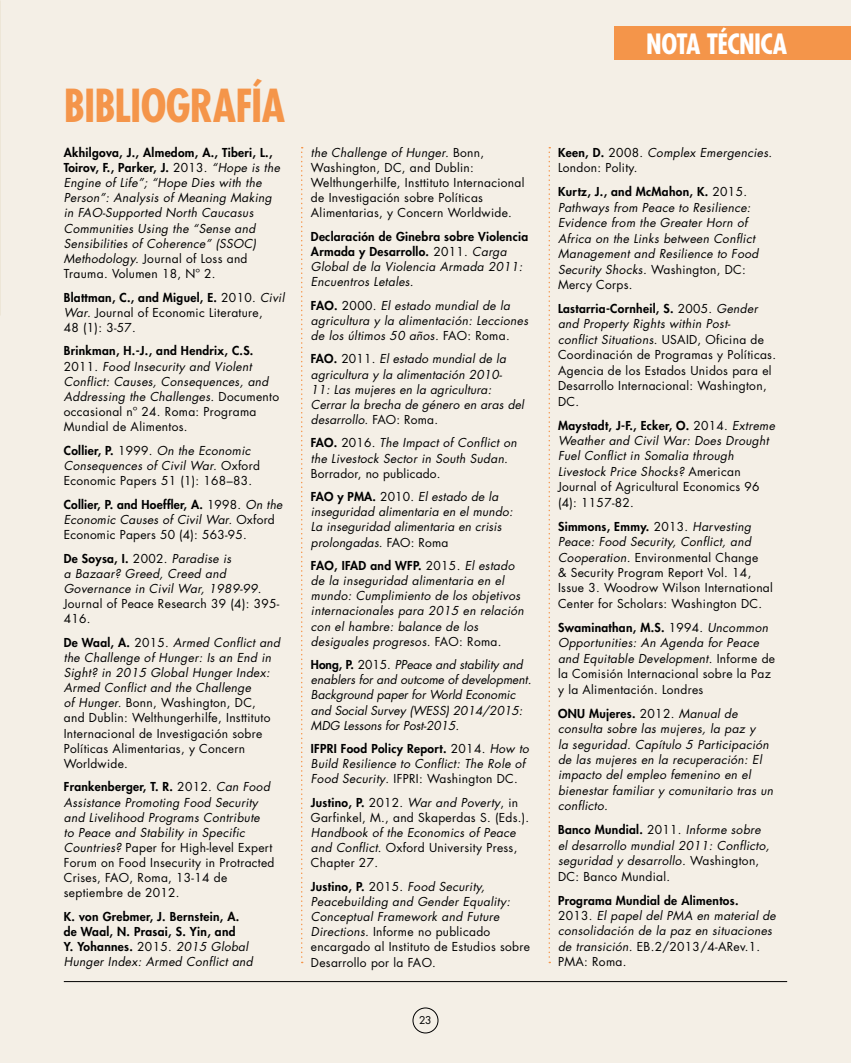
<style>
.page{position:relative;width:851px;height:1063px;background:#fff}
.page>*{position:absolute;margin:0;border:0;box-sizing:border-box;transform-origin:0 0}
.t1{font:700 condensed 44.25px "Futura Std";letter-spacing:-.02em;color:#f4954a}
.t2{font:700 condensed 27.3px "Futura Std";letter-spacing:-.02em;color:#fff}
.t3{font:italic 12px/15.1px "Futura Std";letter-spacing:.025em;color:#000}
.t4{font:12px/15.1px "Futura Std";letter-spacing:.025em;color:#000}
.t5{font:italic 12px/15.1px "Futura Std";color:#000}
.t6{font:800 12px/15.1px "Futura Std";letter-spacing:.025em;color:#000}
.t7{font:10.5px "Futura Std";color:#000}
.s1{font-weight:800;font-style:normal}
.s2{font-style:normal}
.s3{font-weight:800}
.s4{font-style:italic}
.s5{font-weight:400}
.s6{font-weight:400;font-style:italic}
</style>
<div class="page">
<div style="left:0;top:0;width:850px;height:1063px;background:#f4efe6"></div>
<hr style="left:64px;top:981px;width:723px;height:1px;background:#000">
<div style="left:412px;top:1008px;width:26px;height:25px;border:1px solid #000;border-radius:50%"></div>
<svg style="left:548px;top:147px;width:2px;height:816px"></svg>
<svg style="left:301px;top:147px;width:1px;height:816px"></svg>
<div style="left:614px;top:26px;width:236px;height:33px;background:#f4954a"></div>
<h1 class="t1" style="left:64px;top:78px;width:223px">BIBLIOGRAFÍA</h1>
<p class="t3" style="left:64px;top:145px;width:218px"><span class="s1">Akhilgova, J., Almedom, A., Tiberi, L., Toirov, F., Parker, J.</span> <span class="s2">2013.</span> “Hope is the Engine of Life”; “Hope Dies with the Person”: Analysis of Meaning Making in FAO-Supported North Caucasus Communities Using the “Sense and Sensibilities of Coherence” (SSOC)<br>Methodology. <span class="s2">Journal of Loss and Trauma. Volumen 18, Nº 2.</span></p>
<p class="t4" style="left:64px;top:290px;width:222px"><span class="s3">Blattman, C., and Miguel, E.</span> 2010. <span class="s4">Civil<br>War.</span> Journal of Economic Literature,<br>48 (1): 3-57.</p>
<p class="t3" style="left:64px;top:344px;width:217px"><span class="s1">Brinkman, H.-J., and Hendrix, C.S.<br></span><span class="s2">2011.</span> Food Insecurity and Violent Conflict: Causes, Consequences, and Addressing the Challenges. <span class="s2">Documento occasional nº 24. Roma: Programa Mundial de Alimentos.</span></p>
<p class="t4" style="left:64px;top:443px;width:197px"><span class="s3">Collier, P.</span> 1999. <span class="s4">On the Economic<br>Consequences of Civil War.</span> Oxford<br>Economic Papers 51 (1): 168–83.</p>
<p class="t4" style="left:64px;top:497px;width:220px"><span class="s3">Collier, P. and Hoeffler, A.</span> 1998. <span class="s4">On the<br>Economic Causes of Civil War.</span> Oxford<br>Economic Papers 50 (4): 563-95.</p>
<p class="t3" style="left:64px;top:551px;width:217px"><span class="s1">De Soysa, I.</span> <span class="s2">2002.</span> Paradise is<br>a Bazaar? Greed, Creed and<br>Governance in Civil War, 1989-99<span class="s2">.<br>Journal of Peace Research 39 (4): 395-<br>416.</span></p>
<p class="t4" style="left:64px;top:635px;width:218px"><span class="s3">De Waal, A.</span> 2015. <span class="s4">Armed Conflict and the Challenge of Hunger: Is an End in Sight? in 2015 Global Hunger Index:<br>Armed Conflict and the Challenge<br>of Hunger.</span> Bonn, Washington, DC,<br>and Dublin: Welthungerhilfe, Insttituto Internacional de Investigación sobre Políticas Alimentarias, y Concern Worldwide.</p>
<p class="t3" style="left:64px;top:780px;width:212px"><span class="s1">Frankenberger, T. R.</span> <span class="s2">2012.</span> Can Food Assistance Promoting Food Security and Livelihood Programs Contribute<br>to Peace and Stability in Specific Countries? <span class="s2">Paper for High-level Expert Forum on Food Insecurity in Protracted Crises, FAO, Roma, 13-14 de septiembre de 2012.</span></p>
<p class="t6" style="left:64px;top:909px;width:190px">K. von Grebmer, J. Bernstein, A. de Waal, N. Prasai, S. Yin, and<br>Y. Yohannes. <span class="s5">2015.</span> <span class="s6">2015 Global<br>Hunger Index: Armed Conflict and</span></p>
<p class="t4" style="left:311px;top:145px;width:215px"><span class="s4">the Challenge of Hunger.</span> Bonn, Washington, DC, and Dublin:<br>Welthungerhilfe, Insttituto Internacional de Investigación sobre Políticas Alimentarias, y Concern Worldwide.</p>
<p class="t3" style="left:311px;top:229px;width:219px"><span class="s1">Declaración de Ginebra sobre Violencia<br>Armada y Desarrollo.</span> <span class="s2">2011.</span> Carga<br>Global de la Violencia Armada 2011:<br>Encuentros Letales.</p>
<p class="t3" style="left:311px;top:298px;width:219px"><span class="s1">FAO.</span> <span class="s2">2000.</span> El estado mundial de la agricultura y la alimentación: Lecciones de los últimos 50 años. <span class="s2">FAO: Roma.</span></p>
<p class="t3" style="left:311px;top:352px;width:214px"><span class="s1">FAO.</span> <span class="s2">2011.</span> El estado mundial de la agricultura y la alimentación 2010-<br>11: Las mujeres en la agricultura:<br>Cerrar la brecha de género en aras del desarrollo. <span class="s2">FAO: Roma.</span></p>
<p class="t3" style="left:311px;top:436px;width:207px"><span class="s1">FAO.</span> <span class="s2">2016.</span> The Impact of Conflict on the Livestock Sector in South Sudan.</p>
<p class="t4" style="left:311px;top:462px;width:189px;line-height:23.5px">Borrador, no publicado.<br><span class="s3">FAO y PMA.</span> 2010. <span class="s4">El estado de la</span></p>
<p class="t3" style="left:311px;top:505px;width:203px">inseguridad alimentaria en el mundo:<br>La inseguridad alimentaria en crisis prolongadas. <span class="s2">FAO: Roma</span></p>
<p class="t3" style="left:311px;top:558px;width:214px"><span class="s1">FAO, IFAD and WFP.</span> <span class="s2">2015.</span> El estado de la inseguridad alimentaria en el mundo: Cumplimiento de los objetivos internacionales para 2015 en relación con el hambre: balance de los desiguales progresos. <span class="s2">FAO: Roma.</span></p>
<p class="t5" style="left:311px;top:657px;width:222px"><span class="s1">Hong, P.</span> <span class="s2">2015.</span> PPeace and stability and enablers for and outcome of development.<br>Background paper for World Economic and Social Survey (WESS) 2014/2015:<br>MDG Lessons for Post-2015.</p>
<p class="t3" style="left:311px;top:741px;width:219px"><span class="s1">IFPRI Food Policy Report.</span> <span class="s2">2014.</span> How to<br>Build Resilience to Conflict: The Role of<br>Food Security<span class="s2">. IFPRI: Washington DC.</span></p>
<p class="t4" style="left:311px;top:795px;width:220px"><span class="s3">Justino, P.</span> 2012. <span class="s4">War and Poverty</span>, in<br>Garfinkel, M., and Skaperdas S. (Eds.).</p>
<p class="t3" style="left:311px;top:825px;width:208px">Handbook of the Economics of Peace and Conflict<span class="s2">. Oxford University Press,<br>Chapter 27.</span></p>
<p class="t3" style="left:311px;top:879px;width:220px"><span class="s1">Justino, P.</span> <span class="s2">2015.</span> Food Security, Peacebuilding and Gender Equality:<br>Conceptual Framework and Future Directions. <span class="s2">Informe no publicado encargado al Instituto de Estudios sobre Desarrollo por la FAO.</span></p>
<p class="t7" style="left:419px;top:1014px;width:14px">23</p>
<h2 class="t2" style="left:646px;top:27px;width:143px">NOTA TÉCNICA</h2>
<p class="t4" style="left:558px;top:145px;width:216px"><span class="s3">Keen, D.</span> 2008. <span class="s4">Complex Emergencies</span>.<br>London: Polity.</p>
<p class="t3" style="left:558px;top:184px;width:202px"><span class="s1">Kurtz, J., and McMahon, K.</span> <span class="s2">2015.<br></span>Pathways from Peace to Resilience:<br>Evidence from the Greater Horn of<br>Africa on the Links between Conflict<br>Management and Resilience to Food<br>Security Shocks. <span class="s2">Washington, DC:<br>Mercy Corps.</span></p>
<p class="t4" style="left:558px;top:301px;width:219px"><span class="s3">Lastarria-Cornheil, S.</span> 2005. <span class="s4">Gender and Property Rights within Post-<br>conflict Situations</span>. USAID, Oficina de Coordinación de Programas y Políticas.<br>Agencia de los Estados Unidos para el Desarrollo Internacional: Washington, DC.</p>
<p class="t3" style="left:558px;top:418px;width:218px"><span class="s1">Maystadt, J-F., Ecker, O.</span> <span class="s2">2014.</span> Extreme<br>Weather and Civil War: Does Drought<br>Fuel Conflict in Somalia through<br>Livestock Price Shocks? <span class="s2">American<br>Journal of Agricultural Economics 96 (4): 1157-82.</span></p>
<p class="t4" style="left:558px;top:519px;width:216px"><span class="s3">Simmons, Emmy.</span> 2013. <span class="s4">Harvesting Peace: Food Security, Conflict, and Cooperation.</span> Environmental Change<br>&amp; Security Program Report Vol. 14, Issue 3. Woodrow Wilson International Center for Scholars: Washington DC.</p>
<p class="t4" style="left:558px;top:620px;width:218px"><span class="s3">Swaminathan, M.S.</span> 1994. <span class="s4">Uncommon Opportunities: An Agenda for Peace and Equitable Development</span>. Informe de la Comisión Internacional sobre la Paz y la Alimentación. Londres</p>
<p class="t3" style="left:558px;top:706px;width:217px"><span class="s1">ONU Mujeres.</span> <span class="s2">2012.</span> Manual de consulta sobre las mujeres, la paz y<br>la seguridad. Capítulo 5 Participación de las mujeres en la recuperación: El impacto del empleo femenino en el bienestar familiar y comunitario tras un conflicto.</p>
<p class="t3" style="left:558px;top:822px;width:213px"><span class="s1">Banco Mundial.</span> <span class="s2">2011.</span> Informe sobre el desarrollo mundial 2011: Conflicto, seguridad y desarrollo. <span class="s2">Washington, DC: Banco Mundial.</span></p>
<p class="t3" style="left:558px;top:893px;width:219px"><span class="s1">Programa Mundial de Alimentos.<br></span><span class="s2">2013.</span> El papel del PMA en material de consolidación de la paz en situaciones de transición. <span class="s2">EB.2/2013/4-ARev.1.<br>PMA: Roma.</span></p>
</div>
